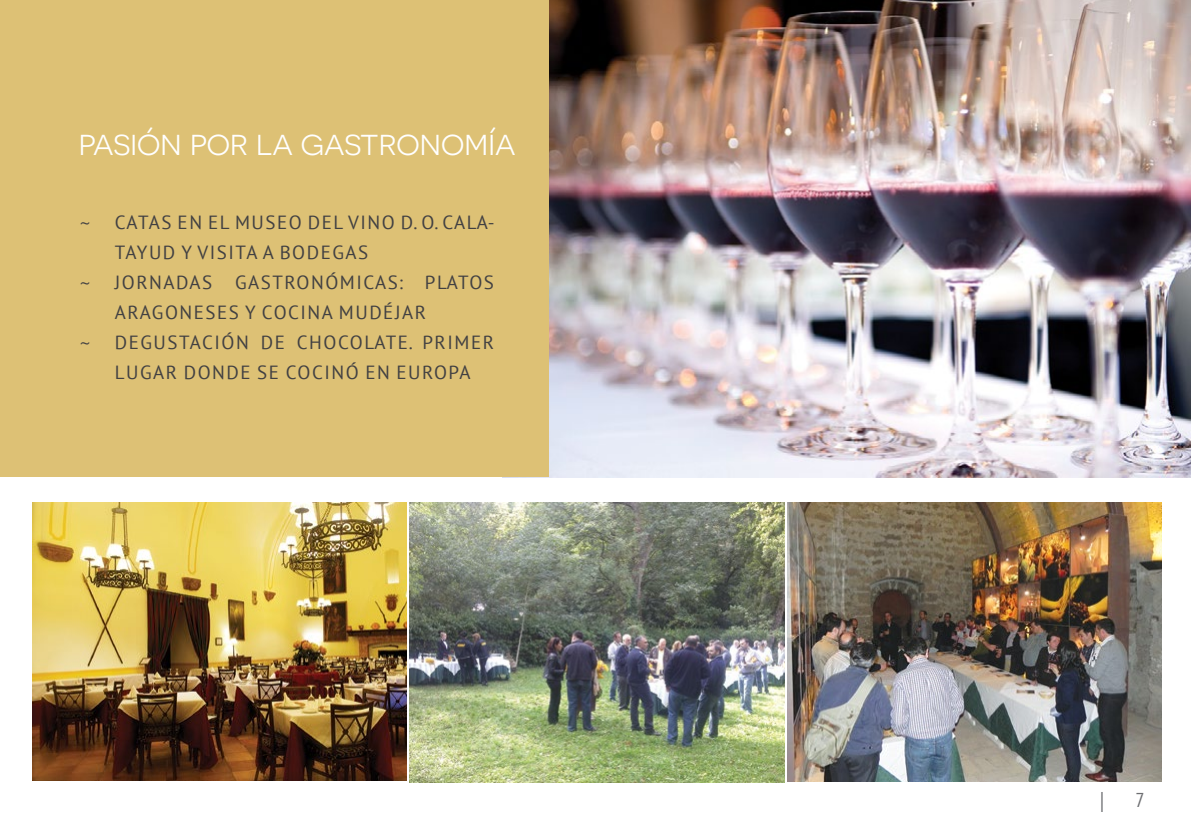
<style>
.page{position:relative;width:1191px;height:840px;background:#fff}
.page>*{position:absolute;margin:0;border:0;box-sizing:border-box;transform-origin:0 0}
.t1{font:36px "Novecentosanswide";letter-spacing:-.025em;color:#fff}
.t2{font:20px "Minion Pro";color:#6d6e71}
.t3{font:condensed 20px "PT Sans";color:#6d6e71}
.t4{font:19px "PT Sans";letter-spacing:.08em;color:#414042}
.s1{font-family:"Avenir"}
</style>
<div class="page">
<img style="left:502px;top:0;width:689px;height:477px">
<div style="left:0;top:0;width:549px;height:476px;background:#ddc175"></div>
<img style="left:787px;top:502px;width:374px;height:279px">
<img style="left:410px;top:502px;width:374px;height:279px">
<img style="left:32px;top:502px;width:374px;height:278px">
<h1 class="t1" style="left:78px;top:121px;width:439px">pasión por la gastronomía</h1>
<p class="t4" style="left:79px;top:210px;width:417px"><span class="s1">~</span> CATAS EN EL MUSEO DEL VINO D. O. CALA-</p>
<p class="t4" style="left:115px;top:240px;width:255px">TAYUD Y VISITA A BODEGAS</p>
<p class="t4" style="left:79px;top:270px;width:417px"><span class="s1">~</span> JORNADAS GASTRONÓM ICAS: PLATOS</p>
<p class="t4" style="left:115px;top:300px;width:313px">ARAGONESES Y COCINA M UDÉJAR</p>
<p class="t4" style="left:79px;top:330px;width:417px"><span class="s1">~</span> DEGUSTACIÓN DE CHOCOLATE. PRIMER</p>
<p class="t4" style="left:115px;top:360px;width:357px">LUGAR DONDE SE COCINÓ EN EUROPA</p>
<p class="t2" style="left:1099px;top:787px;width:7px">|</p>
<p class="t3" style="left:1135px;top:787px;width:10px">7</p>
</div>
